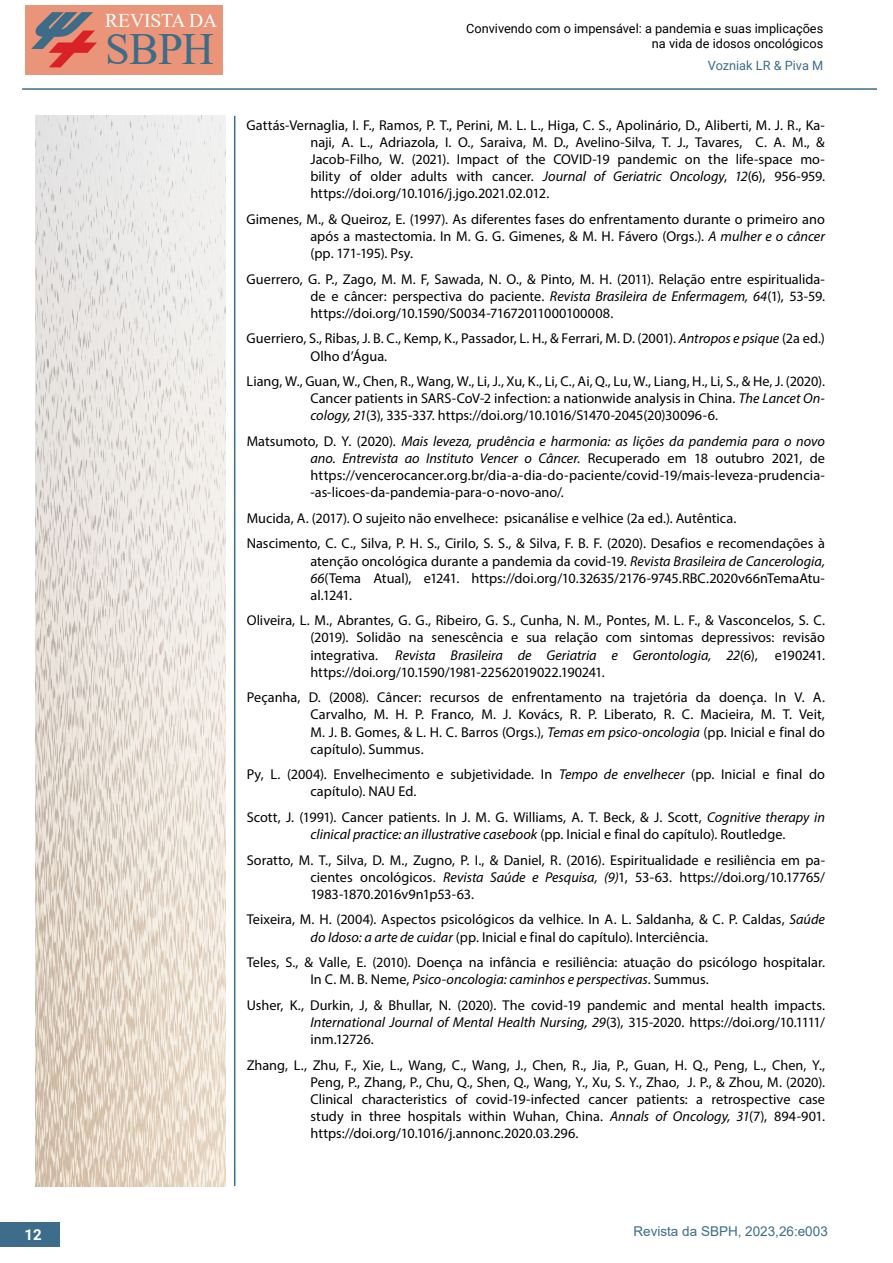
<style>
.page{position:relative;width:893px;height:1263px;background:#fff}
.page>*{position:absolute;margin:0;border:0;box-sizing:border-box;transform-origin:0 0}
.t1{font:44.55px "Times New Roman";color:#3d6c89}
.t2{font:19.5px "Times New Roman";letter-spacing:-.005em;color:#fff}
.t3{font:700 15px "Roboto";color:#fff}
.t4{font:14.25px/17.1px "Myriad Pro";color:#000;text-align:justify}
.t5{font:13.5px "Arial";color:#3d6d8a}
.t6{font:12.75px/15.3px "Roboto";color:#000;text-align:right}
.t7{font:12.75px "Roboto";color:#3d6d8a}
.s1{font-style:italic}
</style>
<div class="page">
<hr style="left:234px;top:116px;width:1px;height:1070px;background:#3c6d8a">
<div style="left:26px;top:6px;width:197px;height:69px;background:#ea947a"></div>
<svg style="left:31px;top:12px;width:66px;height:55px"></svg>
<div style="left:0;top:1222px;width:59px;height:25px;background:#3d6d8a"></div>
<hr style="left:22px;top:88px;width:855px;height:2px;background:#3c6d8a">
<img style="left:35px;top:116px;width:191px;height:1070px">
<h2 class="t2" style="left:105px;top:6px;width:114px">REVISTA DA</h2>
<h1 class="t1" style="left:105px;top:18px;width:110px">SBPH</h1>
<p class="t6" style="left:466px;top:20px;width:359px">Convivendo com o impensável: a pandemia e suas implicações na vida de idosos oncológicos</p>
<p class="t7" style="left:708px;top:56px;width:117px">Vozniak LR &amp; Piva M</p>
<p class="t4" style="left:310px;top:116px;width:516px;text-indent:-64px">Gattás-Vernaglia, I. F., Ramos, P. T., Perini, M. L. L., Higa, C. S., Apolinário, D., Aliberti, M. J. R., Ka&shy;naji, A. L., Adriazola, I. O., Saraiva, M. D., Avelino-Silva, T. J., Tavares, C. A. M., &amp; Jacob-Filho, W. (2021). Impact of the COVID-19 pandemic on the life-space mo&shy;bility of older adults with cancer. <span class="s1">Journal of Geriatric Oncology</span>, <span class="s1">12</span>(6), 956-959. https://doi.org/10.1016/j.jgo.2021.02.012.</p>
<p class="t4" style="left:310px;top:210px;width:516px;text-indent:-64px">Gimenes, M., &amp; Queiroz, E. (1997). As diferentes fases do enfrentamento durante o primeiro ano após a mastectomia. In M. G. G. Gimenes, &amp; M. H. Fávero (Orgs.). <span class="s1">A mulher e o câncer </span>(pp. 171-195). Psy.</p>
<p class="t4" style="left:310px;top:270px;width:516px;text-indent:-64px">Guerrero, G. P., Zago, M. M. F, Sawada, N. O., &amp; Pinto, M. H. (2011). Relação entre espiritualida&shy;de e câncer: perspectiva do paciente. <span class="s1">Revista Brasileira de Enfermagem, 64</span>(1), 53-59. https://doi.org/10.1590/S0034-71672011000100008.</p>
<p class="t4" style="left:310px;top:330px;width:516px;text-indent:-64px">Guerriero, S., Ribas, J. B. C., Kemp, K., Passador, L. H., &amp; Ferrari, M. D. (2001). <span class="s1">Antropos e psique</span> (2a ed.)<br>Olho d’Água.</p>
<p class="t4" style="left:310px;top:373px;width:516px;text-indent:-64px">Liang, W., Guan, W., Chen, R., Wang, W., Li, J., Xu, K., Li, C., Ai, Q., Lu, W., Liang, H., Li, S., &amp; He, J. (2020).<br>Cancer patients in SARS-CoV-2 infection: a nationwide analysis in China. <span class="s1">The Lancet On&shy;cology, 21</span>(3), 335-337. https://doi.org/10.1016/S1470-2045(20)30096-6.</p>
<p class="t4" style="left:310px;top:432px;width:516px;text-indent:-64px">Matsumoto, D. Y. (2020). <span class="s1">Mais leveza, prudência e harmonia: as lições da pandemia para o novo ano. Entrevista ao Instituto Vencer o Câncer</span>. Recuperado em 18 outubro 2021, de https://vencerocancer.org.br/dia-a-dia-do-paciente/covid-19/mais-leveza-prudencia--as-licoes-da-pandemia-para-o-novo-ano/.</p>
<p class="t4" style="left:247px;top:505px;width:580px;line-height:25.7px">Mucida, A. (2017). O sujeito não envelhece: psicanálise e velhice (2a ed.). Autêntica.<br>Nascimento, C. C., Silva, P. H. S., Cirilo, S. S., &amp; Silva, F. B. F. (2020). Desafios e recomendações à</p>
<p class="t4" style="left:310px;top:552px;width:516px">atenção oncológica durante a pandemia da covid-19. <span class="s1">Revista Brasileira de Cancerologia, 66</span>(Tema Atual), e1241. https://doi.org/10.32635/2176-9745.RBC.2020v66nTemaAtu&shy;al.1241.</p>
<p class="t4" style="left:310px;top:612px;width:516px;text-indent:-64px">Oliveira, L. M., Abrantes, G. G., Ribeiro, G. S., Cunha, N. M., Pontes, M. L. F., &amp; Vasconcelos, S. C. (2019). Solidão na senescência e sua relação com sintomas depressivos: revisão integrativa. <span class="s1">Revista Brasileira de Geriatria e Gerontologia, 22</span>(6), e190241. https://doi.org/10.1590/1981-22562019022.190241.</p>
<p class="t4" style="left:310px;top:689px;width:516px;text-indent:-64px">Peçanha, D. (2008). Câncer: recursos de enfrentamento na trajetória da doença. In V. A.<br>Carvalho, M. H. P. Franco, M. J. Kovács, R. P. Liberato, R. C. Macieira, M. T. Veit, M. J. B. Gomes, &amp; L. H. C. Barros (Orgs.), <span class="s1">Temas em psico-oncologia</span> (pp. Inicial e final do capítulo). Summus.</p>
<p class="t4" style="left:310px;top:766px;width:516px;text-indent:-64px">Py, L. (2004). Envelhecimento e subjetividade. In <span class="s1">Tempo de envelhecer</span> (pp. Inicial e final do capítulo). NAU Ed.</p>
<p class="t4" style="left:310px;top:808px;width:516px;text-indent:-64px">Scott, J. (1991). Cancer patients. In J. M. G. Williams, A. T. Beck, &amp; J. Scott, <span class="s1">Cognitive therapy in clinical practice: an illustrative casebook</span> (pp. Inicial e final do capítulo). Routledge.</p>
<p class="t4" style="left:310px;top:851px;width:516px;text-indent:-64px">Soratto, M. T., Silva, D. M., Zugno, P. I., &amp; Daniel, R. (2016). Espiritualidade e resiliência em pa&shy;cientes oncológicos. <span class="s1">Revista Saúde e Pesquisa, (9)</span>1, 53-63. https://doi.org/10.17765/ 1983-1870.2016v9n1p53-63.</p>
<p class="t4" style="left:310px;top:911px;width:516px;text-indent:-64px">Teixeira, M. H. (2004). Aspectos psicológicos da velhice. In A. L. Saldanha, &amp; C. P. Caldas, <span class="s1">Saúde do Idoso: a arte de cuidar</span> (pp. Inicial e final do capítulo). Interciência.</p>
<p class="t4" style="left:310px;top:953px;width:516px;text-indent:-64px">Teles, S., &amp; Valle, E. (2010). Doença na infância e resiliência: atuação do psicólogo hospitalar.<br>In C. M. B. Neme, <span class="s1">Psico-oncologia: caminhos e perspectivas</span>. Summus.</p>
<p class="t4" style="left:310px;top:996px;width:516px;text-indent:-64px">Usher, K., Durkin, J, &amp; Bhullar, N. (2020). The covid‐19 pandemic and mental health impacts.<br><span class="s1">International Journal of Mental Health Nursing, 29</span>(3), 315-2020. https://doi.org/10.1111/ inm.12726.</p>
<p class="t4" style="left:310px;top:1056px;width:516px;text-indent:-64px">Zhang, L., Zhu, F., Xie, L., Wang, C., Wang, J., Chen, R., Jia, P., Guan, H. Q., Peng, L., Chen, Y., Peng, P., Zhang, P., Chu, Q., Shen, Q., Wang, Y., Xu, S. Y., Zhao, J. P., &amp; Zhou, M. (2020).<br>Clinical characteristics of covid-19-infected cancer patients: a retrospective case study in three hospitals within Wuhan, China. <span class="s1">Annals of Oncology, 31</span>(7), 894-901. https://doi.org/10.1016/j.annonc.2020.03.296.</p>
<p class="t3" style="left:25px;top:1224px;width:19px">12</p>
<p class="t5" style="left:633px;top:1222px;width:196px">Revista da SBPH, 2023,26:e003</p>
</div>
